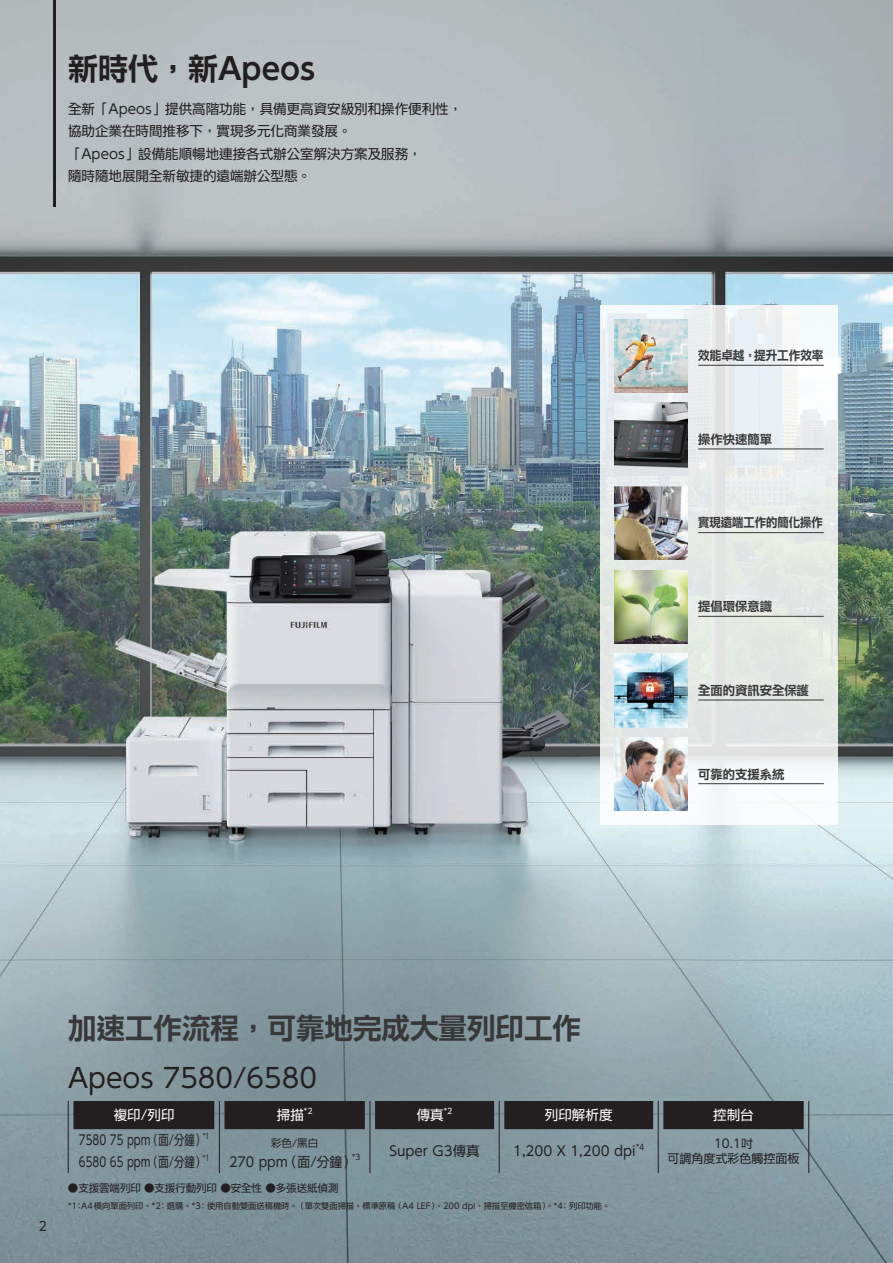
<style>
.page{position:relative;width:893px;height:1263px;background:#fff}
.page>*{position:absolute;margin:0;border:0;box-sizing:border-box;transform-origin:0 0}
.t1{font:30px "UD Shin Go Std TC De B";color:#231f20}
.t2{font:28.5px "UD Shin Go Std TC De B";color:#383839}
.t3{font:26.7px "UD Shin Go Std TC";color:#231f20}
.t4{font:13.5px/22.5px "UD Shin Go Std TC";color:#231f20}
.t5{font:13.5px "UD Shin Go Std TC";color:#231f20;scale:.77 1}
.t6{font:13.5px "UD Shin Go Std TC";color:#fff}
.t7{font:13.5px "UD Shin Go Std TC";color:#231f20;scale:.95 1}
.t8{font:12.75px "UD Shin Go Std TC";color:#231f20}
.t9{font:12.3px "UD Shin Go Std TC De B";color:#383839}
.t10{font:12.3px "UD Shin Go Std TC De B";color:#383839;scale:.94 1}
.t11{font:12.3px "UD Shin Go Std TC De B";color:#383839;scale:.92 1}
.t12{font:12px "UD Shin Go Std TC";color:#231f20}
.t13{font:10.5px "UD Shin Go Std TC";letter-spacing:-.01em;color:#231f20}
.t14{font:8.25px "UD Shin Go Std TC";color:#231f20}
.t15{font:7.8px "UD Shin Go Std TC";color:#fff}
.t16{font:7.8px "UD Shin Go Std TC";color:#231f20;scale:.77 1}
.t17{font:7.8px "UD Shin Go Std TC";color:#231f20;scale:.95 1}
.t18{font:7.8px "UD Shin Go Std TC";color:#231f20}
</style>
<div class="page">
<img style="left:0;top:0;width:893px;height:1263px">
<svg style="left:601px;top:305px;width:237px;height:520px;fill:#e8ecea"></svg>
<img style="left:614px;top:319px;width:74px;height:73px">
<img style="left:614px;top:486px;width:74px;height:74px">
<img style="left:614px;top:737px;width:74px;height:74px">
<img style="left:614px;top:654px;width:74px;height:73px">
<hr style="left:53px;top:0;width:2px;height:207px;background:#231f20">
<img style="left:614px;top:570px;width:74px;height:73px">
<img style="left:614px;top:403px;width:74px;height:73px">
<svg style="left:68px;top:1101px;width:741px;height:72px;background:#5e6a6f"></svg>
<hr style="left:698px;top:449px;width:126px;height:1px;background:#383839">
<hr style="left:698px;top:365px;width:126px;height:1px;background:#383839">
<hr style="left:698px;top:532px;width:126px;height:1px;background:#383839">
<hr style="left:698px;top:700px;width:126px;height:1px;background:#383839">
<hr style="left:698px;top:616px;width:126px;height:1px;background:#383839">
<hr style="left:698px;top:783px;width:126px;height:1px;background:#383839">
<h1 class="t1" style="left:68px;top:47px;width:249px">新時代，新Apeos</h1>
<p class="t4" style="left:68px;top:97px;width:396px">全新「Apeos」提供高階功能，具備更高資安級別和操作便利性，協助企業在時間推移下，實現多元化商業發展。<br>「Apeos」設備能順暢地連接各式辦公室解決方案及服務，<br>隨時隨地展開全新敏捷的遠端辦公型態。</p>
<p class="t10" style="left:698px;top:346px;width:135px">效能卓越，提升工作效率</p>
<p class="t9" style="left:698px;top:430px;width:75px">操作快速簡單</p>
<p class="t11" style="left:698px;top:514px;width:137px">實現遠端工作的簡化操作</p>
<p class="t9" style="left:698px;top:598px;width:75px">提倡環保意識</p>
<p class="t9" style="left:698px;top:681px;width:112px">全面的資訊安全保護</p>
<p class="t9" style="left:698px;top:765px;width:88px">可靠的支援系統</p>
<p class="t8" style="left:38px;top:1217px;width:10px">2</p>
<h2 class="t2" style="left:68px;top:1008px;width:515px">加速工作流程，可靠地完成大量列印工作</h2>
<h3 class="t3" style="left:68px;top:1059px;width:250px">Apeos 7580/6580</h3>
<p class="t6" style="left:114px;top:1105px;width:62px">複印/列印</p>
<p class="t6" style="left:277px;top:1105px;width:28px">掃描</p>
<p class="t15" style="left:304px;top:1105px;width:10px">*2</p>
<p class="t6" style="left:417px;top:1105px;width:28px">傳真</p>
<p class="t15" style="left:444px;top:1105px;width:10px">*2</p>
<p class="t6" style="left:545px;top:1105px;width:69px">列印解析度</p>
<p class="t6" style="left:713px;top:1105px;width:42px">控制台</p>
<p class="t5" style="left:79px;top:1130px;width:166px">7580 75 ppm（面/分鐘）</p>
<p class="t16" style="left:203px;top:1130px;width:10px">*1</p>
<p class="t13" style="left:271px;top:1135px;width:49px">彩色/黑白</p>
<p class="t7" style="left:229px;top:1152px;width:134px">270 ppm（面/分鐘）</p>
<p class="t17" style="left:352px;top:1152px;width:10px">*3</p>
<p class="t4" style="left:389px;top:1139px;width:92px">Super G3傳真</p>
<p class="t4" style="left:513px;top:1139px;width:124px">1,200 X 1,200 dpi</p>
<p class="t18" style="left:636px;top:1141px;width:10px">*4</p>
<p class="t12" style="left:714px;top:1135px;width:40px">10.1吋</p>
<p class="t5" style="left:79px;top:1152px;width:166px">6580 65 ppm（面/分鐘）</p>
<p class="t16" style="left:203px;top:1152px;width:10px">*1</p>
<p class="t12" style="left:668px;top:1150px;width:133px">可調角度式彩色觸控面板</p>
<p class="t13" style="left:68px;top:1181px;width:272px">●支援雲端列印 ●支援行動列印 ●安全性 ●多張送紙偵測</p>
<p class="t14" style="left:68px;top:1200px;width:544px">*1：A4橫向單面列印。*2：選購。*3：使用自動雙面送稿機時。 （單次雙面掃描。標準原稿 （A4 LEF）、200 dpi、掃描至機密信箱）。*4：列印功能。</p>
</div>
